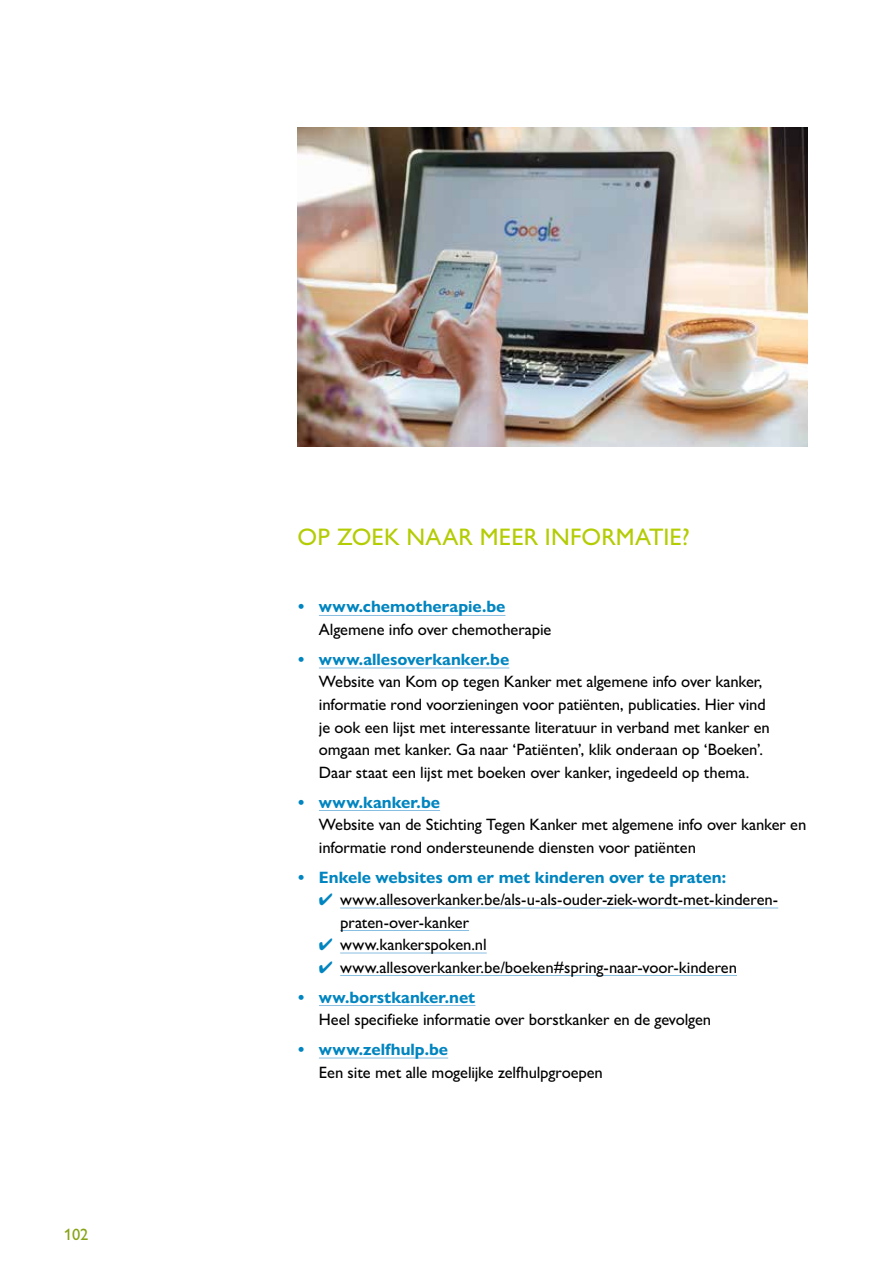
<style>
.page{position:relative;width:893px;height:1263px;background:#fff}
.page>*{position:absolute;margin:0;border:0;box-sizing:border-box;transform-origin:0 0}
.t1{font:500 24px "Gill Sans Nova";letter-spacing:.005em;color:#b4cc04}
.t2{font:500 16.5px/22.5px "Gill Sans Nova";letter-spacing:-.005em;color:#000}
.t3{font:700 16.5px "Gill Sans Nova";color:#0085c0}
.t4{font:500 16.5px "Gill Sans Nova";color:#86a315}
.s1{color:#0085c0}
</style>
<div class="page">
<hr style="left:319px;top:615px;width:186px;height:1px;background:#88bee1">
<hr style="left:319px;top:668px;width:190px;height:1px;background:#88bee1">
<hr style="left:319px;top:810px;width:121px;height:1px;background:#88bee1">
<hr style="left:340px;top:908px;width:438px;height:1px;background:#88bee1">
<hr style="left:340px;top:930px;width:129px;height:1px;background:#88bee1">
<hr style="left:340px;top:953px;width:147px;height:1px;background:#88bee1">
<hr style="left:340px;top:975px;width:397px;height:1px;background:#88bee1">
<hr style="left:319px;top:1005px;width:156px;height:1px;background:#88bee1">
<hr style="left:319px;top:1058px;width:129px;height:1px;background:#88bee1">
<img style="left:298px;top:128px;width:510px;height:318px">
<p class="t4" style="left:64px;top:1224px;width:26px">102</p>
<h1 class="t1" style="left:298px;top:522px;width:393px">OP ZOEK NAAR MEER INFORMATIE?</h1>
<p class="t3" style="left:298px;top:597px;width:209px">• www.chemotherapie.be</p>
<p class="t2" style="left:319px;top:618px;width:234px">Algemene info over chemotherapie</p>
<p class="t3" style="left:298px;top:649px;width:213px">• www.allesoverkanker.be</p>
<p class="t2" style="left:319px;top:670px;width:452px">Website van Kom op tegen Kanker met algemene info over kanker, informatie rond voorzieningen voor patiënten, publicaties. Hier vind je ook een lijst met interessante literatuur in verband met kanker en omgaan met kanker. Ga naar ‘Patiënten’, klik onderaan op ‘Boeken’.<br>Daar staat een lijst met boeken over kanker, ingedeeld op thema.</p>
<p class="t3" style="left:298px;top:792px;width:144px">• www.kanker.be</p>
<p class="t2" style="left:319px;top:813px;width:489px">Website van de Stichting Tegen Kanker met algemene info over kanker en informatie rond ondersteunende diensten voor patiënten</p>
<p class="t3" style="left:298px;top:867px;width:430px">• Enkele websites om er met kinderen over te praten:</p>
<p class="t2" style="left:340px;top:888px;width:440px;text-indent:-21px"><span class="s1">✔</span> www.allesoverkanker.be/als-u-als-ouder-ziek-wordt-met-kinderen&shy;praten-over-kanker</p>
<p class="t2" style="left:319px;top:933px;width:169px"><span class="s1">✔</span> www.kankerspoken.nl</p>
<p class="t2" style="left:319px;top:955px;width:420px"><span class="s1">✔</span> www.allesoverkanker.be/boeken#spring-naar-voor-kinderen</p>
<p class="t3" style="left:298px;top:987px;width:179px">• ww.borstkanker.net</p>
<p class="t2" style="left:319px;top:1008px;width:394px">Heel specifieke informatie over borstkanker en de gevolgen</p>
<p class="t3" style="left:298px;top:1039px;width:152px">• www.zelfhulp.be</p>
<p class="t2" style="left:319px;top:1060px;width:286px">Een site met alle mogelijke zelfhulpgroepen</p>
</div>
